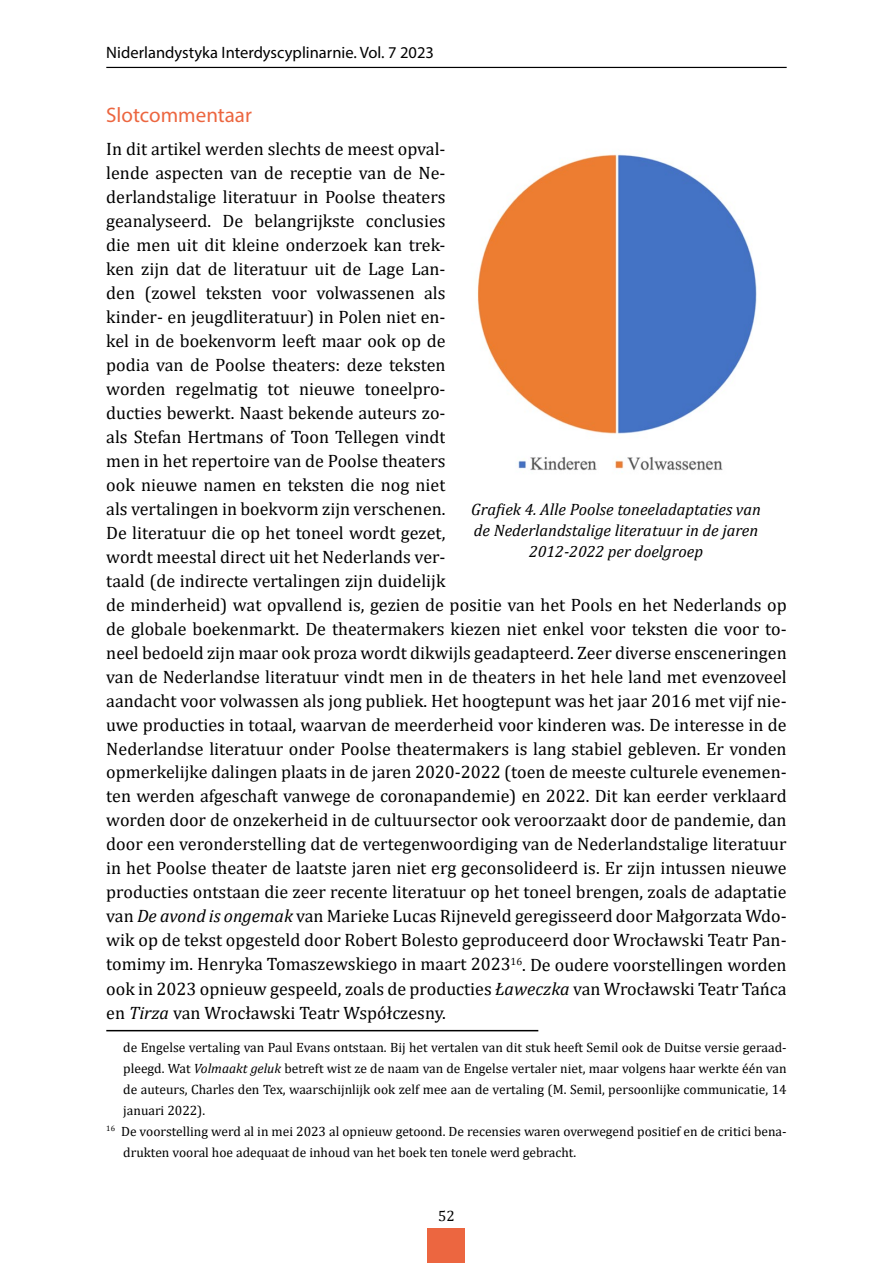
<style>
.page{position:relative;width:893px;height:1263px;background:#fff}
.page>*{position:absolute;margin:0;border:0;box-sizing:border-box;transform-origin:0 0}
.t1{font:21px "Myriad Pro";color:#ec6640}
.t2{font:18px/24px "Cambria";color:#000}
.t3{font:italic 16.5px/21px "Cambria";color:#000;text-align:center}
.t4{font:16.5px "Myriad Pro";color:#000}
.t5{font:15px "Cambria";color:#000}
.t6{font:13.5px "Cambria";color:#000}
.s1{font-style:italic}
</style>
<div class="page">
<hr style="left:106px;top:1030px;width:432px;height:1px;background:#000">
<img style="left:477px;top:154px;width:280px;height:317px">
<div style="left:428px;top:1228px;width:37px;height:35px;background:#ec6640"></div>
<hr style="left:106px;top:67px;width:681px;height:1px;background:#000">
<p class="t4" style="left:106px;top:42px;width:329px">Niderlandystyka Interdyscyplinarnie. Vol. 7 2023</p>
<p class="t1" style="left:106px;top:102px;width:147px">Slotcommentaar</p>
<p class="t2" style="left:106px;top:136px;width:682px">In dit artikel werden slechts de meest opval-<br>lende aspecten van de receptie van de Ne-<br>derlandstalige literatuur in Poolse theaters<br>geanalyseerd. De belangrijkste conclusies<br>die men uit dit kleine onderzoek kan trek-<br>ken zijn dat de literatuur uit de Lage Lan-<br>den (zowel teksten voor volwassenen als<br>kinder- en jeugdliteratuur) in Polen niet en-<br>kel in de boekenvorm leeft maar ook op de<br>podia van de Poolse theaters: deze teksten<br>worden regelmatig tot nieuwe toneelpro-<br>ducties bewerkt. Naast bekende auteurs zo-<br>als Stefan Hertmans of Toon Tellegen vindt<br>men in het repertoire van de Poolse theaters<br>ook nieuwe namen en teksten die nog niet<br>als vertalingen in boekvorm zijn verschenen.<br>De literatuur die op het toneel wordt gezet,<br>wordt meestal direct uit het Nederlands ver-<br>taald (de indirecte vertalingen zijn duidelijk<br>de minderheid) wat opvallend is, gezien de positie van het Pools en het Nederlands op de globale boekenmarkt. De theatermakers kiezen niet enkel voor teksten die voor to&shy;neel bedoeld zijn maar ook proza wordt dikwijls geadapteerd. Zeer diverse ensceneringen van de Nederlandse literatuur vindt men in de theaters in het hele land met evenzoveel aandacht voor volwassen als jong publiek. Het hoogtepunt was het jaar 2016 met vijf nie&shy;uwe producties in totaal, waarvan de meerderheid voor kinderen was. De interesse in de Nederlandse literatuur onder Poolse theatermakers is lang stabiel gebleven. Er vonden opmerkelijke dalingen plaats in de jaren 2020-2022 (toen de meeste culturele evenemen&shy;ten werden afgeschaft vanwege de coronapandemie) en 2022. Dit kan eerder verklaard worden door de onzekerheid in de cultuursector ook veroorzaakt door de pandemie, dan door een veronderstelling dat de vertegenwoordiging van de Nederlandstalige literatuur in het Poolse theater de laatste jaren niet erg geconsolideerd is. Er zijn intussen nieuwe producties ontstaan die zeer recente literatuur op het toneel brengen, zoals de adaptatie van <span class="s1">De avond is ongemak</span> van Marieke Lucas Rijneveld geregisseerd door Małgorzata Wdo&shy;wik op de tekst opgesteld door Robert Bolesto geproduceerd door Wrocławski Teatr Pan&shy;tomimy im. Henryka Tomaszewskiego in maart 2023<sup>16</sup>. De oudere voorstellingen worden ook in 2023 opnieuw gespeeld, zoals de producties <span class="s1">Ławeczka</span> van Wrocławski Teatr Tańca en <span class="s1">Tirza</span> van Wrocławski Teatr Współczesny.</p>
<p class="t6" style="left:123px;top:1039px;width:665px">de Engelse vertaling van Paul Evans ontstaan. Bij het vertalen van dit stuk heeft Semil ook de Duitse versie geraad-</p>
<p class="t6" style="left:123px;top:1060px;width:665px">pleegd. Wat <span class="s1">Volmaakt geluk</span> betreft wist ze de naam van de Engelse vertaler niet, maar volgens haar werkte één van</p>
<p class="t6" style="left:123px;top:1081px;width:665px">de auteurs, Charles den Tex, waarschijnlijk ook zelf mee aan de vertaling (M. Semil, persoonlijke communicatie, 14</p>
<p class="t6" style="left:123px;top:1102px;width:83px">januari 2022).</p>
<p class="t6" style="left:106px;top:1123px;width:682px"><sup>16</sup> De voorstelling werd al in mei 2023 al opnieuw getoond. De recensies waren overwegend positief en de critici bena-</p>
<p class="t6" style="left:123px;top:1144px;width:454px">drukten vooral hoe adequaat de inhoud van het boek ten tonele werd gebracht.</p>
<p class="t3" style="left:471px;top:498px;width:291px">Grafiek 4. Alle Poolse toneeladaptaties van de Nederlandstalige literatuur in de jaren<br>2012-2022 per doelgroep</p>
<p class="t5" style="left:438px;top:1207px;width:18px">52</p>
</div>
